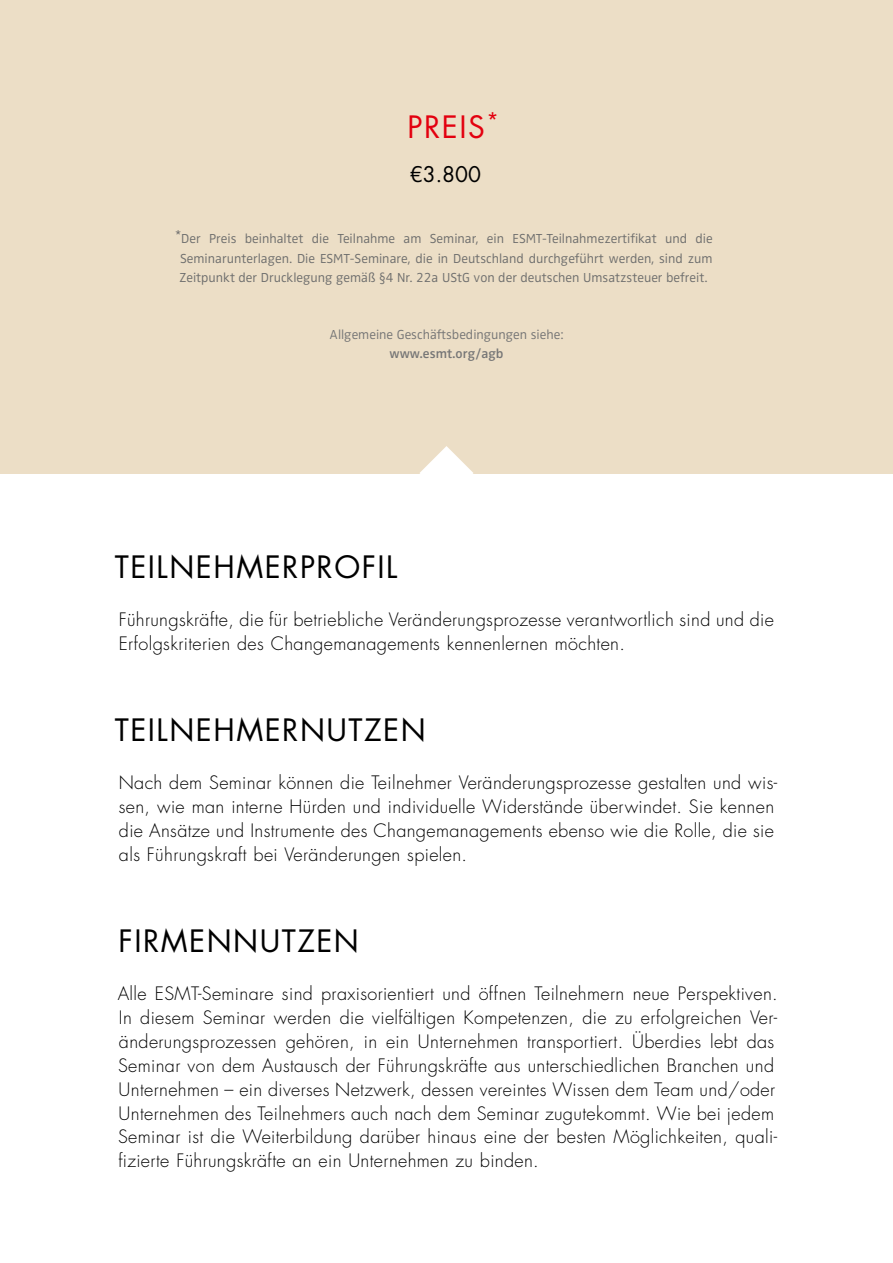
<style>
.page{position:relative;width:893px;height:1263px;background:#fff}
.page>*{position:absolute;margin:0;border:0;box-sizing:border-box;transform-origin:0 0}
.t1{font:30px "Futura Std";letter-spacing:.05em;color:#000}
.t2{font:30px "Futura Std";color:#e3000f}
.t3{font:21px "Futura Std";color:#000}
.t4{font:300 18px/24px "Futura Std";letter-spacing:.02em;color:#000}
.t5{font:300 13.5px/19.2px "Zwo OT";color:#6f6f6e;text-align:center}
.t6{font:300 13.5px "Zwo OT";color:#767676}
.t7{font:600 13.5px "Zwo OT";color:#767676}
</style>
<div class="page">
<div style="left:0;top:0;width:893px;height:473px;background:#ecdec6"></div>
<svg style="left:419px;top:446px;width:55px;height:28px"></svg>
<h1 class="t2" style="left:408px;top:108px;width:93px">PREIS <sup>*</sup></h1>
<p class="t3" style="left:410px;top:161px;width:73px">€3.800</p>
<p class="t5" style="left:175px;top:230px;width:539px">*Der Preis beinhaltet die Teilnahme am Seminar, ein ESMT-Teilnahmezertifikat und die<br>Seminarunterlagen. Die ESMT-Seminare, die in Deutschland durchgeführt werden, sind zum<br>Zeitpunkt der Drucklegung gemäß §4 Nr. 22a UStG von der deutschen Umsatzsteuer befreit.</p>
<p class="t6" style="left:329px;top:327px;width:236px">Allgemeine Geschäftsbedingungen siehe:</p>
<p class="t7" style="left:390px;top:346px;width:115px">www.esmt.org/agb</p>
<h1 class="t1" style="left:115px;top:548px;width:284px">TEILNEHMERPROFIL</h1>
<p class="t4" style="left:119px;top:608px;width:657px">Führungskräfte, die für betriebliche Veränderungsprozesse verantwortlich sind und die<br>Erfolgskriterien des Changemanagements kennenlernen möchten.</p>
<h1 class="t1" style="left:115px;top:711px;width:312px">TEILNEHMERNUTZEN</h1>
<p class="t4" style="left:119px;top:771px;width:660px">Nach dem Seminar können die Teilnehmer Veränderungsprozesse gestalten und wis&shy;sen, wie man interne Hürden und individuelle Widerstände überwindet. Sie kennen die Ansätze und Instrumente des Changemanagements ebenso wie die Rolle, die sie als Führungskraft bei Veränderungen spielen.</p>
<h1 class="t1" style="left:118px;top:921px;width:242px">FIRMENNUTZEN</h1>
<p class="t4" style="left:118px;top:981px;width:662px">Alle ESMT-Seminare sind praxisorientiert und öffnen Teilnehmern neue Perspektiven.<br>In diesem Seminar werden die vielfältigen Kompetenzen, die zu erfolgreichen Ver&shy;änderungsprozessen gehören, in ein Unternehmen transportiert. Überdies lebt das Seminar von dem Austausch der Führungskräfte aus unterschiedlichen Branchen und Unternehmen – ein diverses Netzwerk, dessen vereintes Wissen dem Team und/oder Unternehmen des Teilnehmers auch nach dem Seminar zugutekommt. Wie bei jedem Seminar ist die Weiterbildung darüber hinaus eine der besten Möglichkeiten, quali&shy;fizierte Führungskräfte an ein Unternehmen zu binden.</p>
</div>
